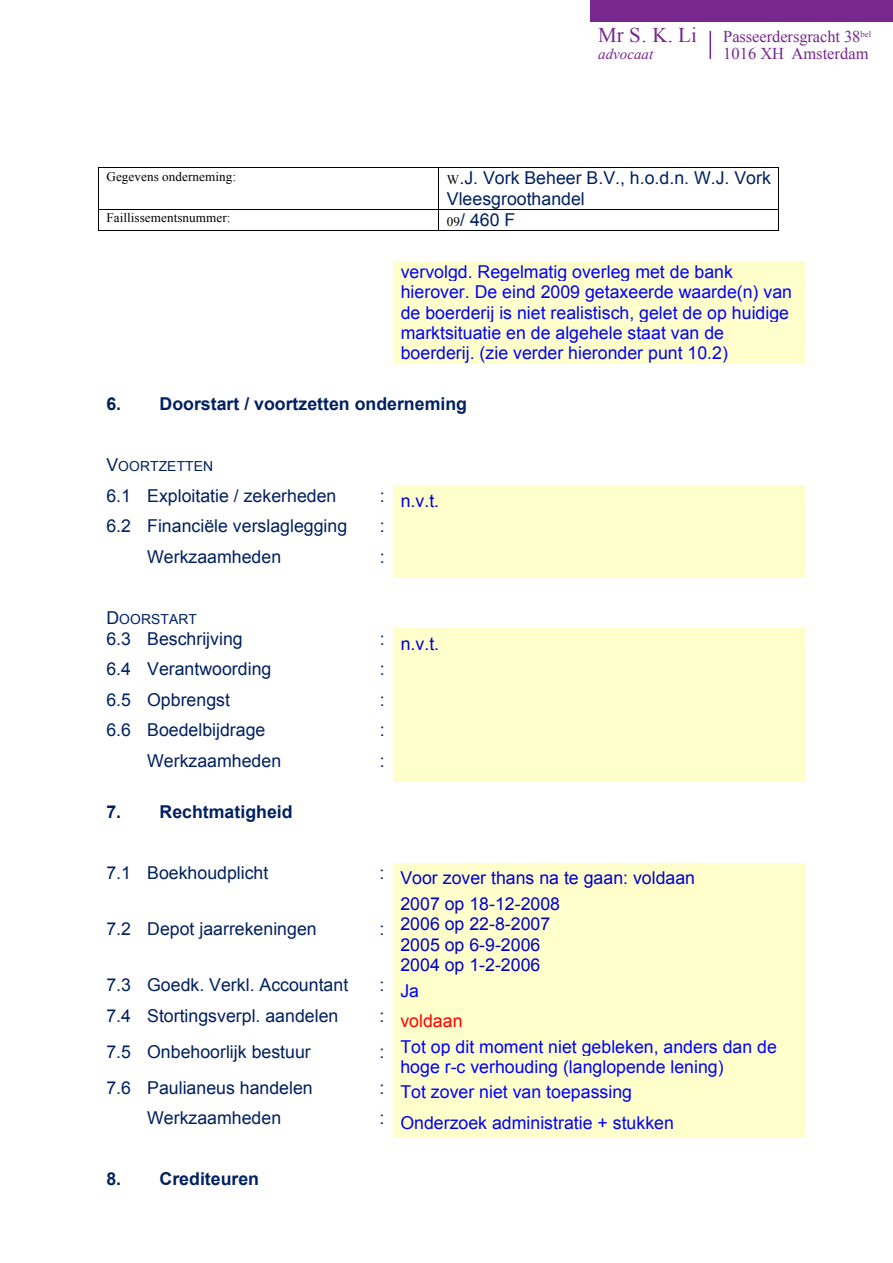
<style>
.page{position:relative;width:893px;height:1263px;background:#fff}
.page>*{position:absolute;margin:0;border:0;box-sizing:border-box;transform-origin:0 0}
.t1{font:21px "Times New Roman";color:#77278d}
.t2{font:17.7px/20.2px "Arial";color:#002060}
.t3{font:17.7px/20.4px "Arial";color:#00f}
.t4{font:17.7px/20.4px "Arial";color:#00c}
.t5{font:700 17.7px "Arial";color:#002060}
.t6{font:17.7px "Arial";color:#f00}
.t7{font:16.5px "Times New Roman";letter-spacing:-.005em;color:#77278d}
.t8{font:italic 15px "Times New Roman";color:#77278d}
.t9{font:13.8px "Arial";letter-spacing:.01em;color:#002060}
.t10{font:13.05px "Times New Roman";letter-spacing:.005em;color:#000}
.s1{font-family:"Times New Roman";font-size:13.05px;color:#000}
.s2{font-size:17.7px}
.s3{color:#002060}
</style>
<div class="page">
<hr style="left:709px;top:31px;width:2px;height:28px;background:#77278d">
<div style="left:590px;top:0;width:303px;height:21px;background:#77278d"></div>
<hr style="left:99px;top:167px;width:339px;height:1px;background:#000">
<hr style="left:439px;top:167px;width:339px;height:1px;background:#000">
<hr style="left:98px;top:168px;width:1px;height:41px;background:#000">
<hr style="left:438px;top:168px;width:1px;height:41px;background:#000">
<hr style="left:778px;top:168px;width:1px;height:41px;background:#000">
<hr style="left:99px;top:209px;width:339px;height:1px;background:#000">
<hr style="left:439px;top:209px;width:339px;height:1px;background:#000">
<svg style="left:98px;top:209px;width:1px;height:22px"></svg>
<hr style="left:99px;top:230px;width:339px;height:1px;background:#000">
<svg style="left:438px;top:209px;width:1px;height:22px"></svg>
<hr style="left:439px;top:230px;width:339px;height:1px;background:#000">
<svg style="left:778px;top:209px;width:1px;height:22px"></svg>
<div style="left:393px;top:261px;width:412px;height:102px;background:#ffc"></div>
<div style="left:393px;top:486px;width:412px;height:30px;background:#ffc"></div>
<div style="left:393px;top:516px;width:412px;height:31px;background:#ffc"></div>
<div style="left:393px;top:547px;width:412px;height:30px;background:#ffc"></div>
<div style="left:393px;top:628px;width:412px;height:31px;background:#ffc"></div>
<div style="left:393px;top:659px;width:412px;height:30px;background:#ffc"></div>
<div style="left:393px;top:689px;width:412px;height:31px;background:#ffc"></div>
<div style="left:393px;top:720px;width:412px;height:31px;background:#ffc"></div>
<div style="left:393px;top:751px;width:412px;height:30px;background:#ffc"></div>
<div style="left:393px;top:863px;width:412px;height:30px;background:#ffc"></div>
<div style="left:393px;top:893px;width:412px;height:82px;background:#ffc"></div>
<div style="left:393px;top:975px;width:412px;height:30px;background:#ffc"></div>
<div style="left:393px;top:1005px;width:412px;height:31px;background:#ffc"></div>
<div style="left:393px;top:1036px;width:412px;height:41px;background:#ffc"></div>
<div style="left:393px;top:1077px;width:412px;height:31px;background:#ffc"></div>
<div style="left:393px;top:1108px;width:412px;height:30px;background:#ffc"></div>
<p class="t1" style="left:598px;top:21px;width:100px">Mr S. K. Li</p>
<p class="t7" style="left:723px;top:25px;width:149px">Passeerdersgracht 38<sup>bel</sup></p>
<p class="t8" style="left:598px;top:44px;width:56px">advocaat</p>
<p class="t7" style="left:723px;top:42px;width:147px">1016 XH Amsterdam</p>
<p class="t10" style="left:106px;top:167px;width:131px">Gegevens onderneming:</p>
<p class="t2" style="left:447px;top:168px;width:325px"><span class="s1">W</span>.J. Vork Beheer B.V., h.o.d.n. W.J. Vork<br>Vleesgroothandel</p>
<p class="t10" style="left:106px;top:209px;width:126px">Faillissementsnummer:</p>
<p class="t2" style="left:447px;top:210px;width:70px"><span class="s1">09</span>/ 460 F</p>
<p class="t3" style="left:401px;top:262px;width:393px">vervolgd. Regelmatig overleg met de bank hierover. De eind 2009 getaxeerde waarde(n) van de boerderij is niet realistisch, gelet de op huidige marktsituatie en de algehele staat van de boerderij. (zie verder hieronder punt 10.2)</p>
<p class="t5" style="left:106px;top:392px;width:362px">6. Doorstart / voortzetten onderneming</p>
<p class="t9" style="left:106px;top:457px;width:108px"><span class="s2">V</span>OORTZETTEN</p>
<p class="t2" style="left:106px;top:486px;width:232px">6.1 Exploitatie / zekerheden</p>
<p class="t4" style="left:380px;top:491px;width:61px"><sup>:</sup> n.v.t.</p>
<p class="t2" style="left:106px;top:516px;width:242px">6.2 Financiële verslaglegging</p>
<p class="t2" style="left:380px;top:516px;width:6px">:</p>
<p class="t2" style="left:147px;top:547px;width:136px">Werkzaamheden</p>
<p class="t2" style="left:380px;top:547px;width:6px">:</p>
<p class="t9" style="left:106px;top:610px;width:92px"><span class="s2">D</span>OORSTART</p>
<p class="t2" style="left:106px;top:629px;width:138px">6.3 Beschrijving</p>
<p class="t4" style="left:380px;top:634px;width:61px"><sup>:</sup> n.v.t.</p>
<p class="t2" style="left:106px;top:659px;width:166px">6.4 Verantwoording</p>
<p class="t2" style="left:380px;top:659px;width:6px">:</p>
<p class="t2" style="left:106px;top:690px;width:125px">6.5 Opbrengst</p>
<p class="t2" style="left:380px;top:690px;width:6px">:</p>
<p class="t2" style="left:106px;top:720px;width:161px">6.6 Boedelbijdrage</p>
<p class="t2" style="left:380px;top:720px;width:6px">:</p>
<p class="t2" style="left:147px;top:751px;width:136px">Werkzaamheden</p>
<p class="t2" style="left:380px;top:751px;width:6px">:</p>
<p class="t5" style="left:106px;top:800px;width:188px">7. Rechtmatigheid</p>
<p class="t2" style="left:106px;top:863px;width:164px">7.1 Boekhoudplicht</p>
<p class="t4" style="left:379px;top:868px;width:317px"><sup>:</sup> Voor zover thans na te gaan: voldaan</p>
<p class="t2" style="left:106px;top:919px;width:212px">7.2 Depot jaarrekeningen</p>
<p class="t2" style="left:379px;top:919px;width:6px">:</p>
<p class="t4" style="left:400px;top:893px;width:161px">2007 op 18-12-2008<br>2006 op 22-8-2007<br>2005 op 6-9-2006<br>2004 op 1-2-2006</p>
<p class="t2" style="left:106px;top:975px;width:243px">7.3 Goedk. Verkl. Accountant</p>
<p class="t3" style="left:379px;top:980px;width:41px"><sup>:</sup> Ja</p>
<p class="t2" style="left:106px;top:1006px;width:233px">7.4 Stortingsverpl. aandelen</p>
<p class="t6" style="left:379px;top:1009px;width:85px"><sup>:</sup> voldaan</p>
<p class="t2" style="left:106px;top:1041px;width:206px">7.5 Onbehoorlijk bestuur</p>
<p class="t3" style="left:400px;top:1036px;width:378px;text-indent:-21px"><span class="s3">:</span> Tot op dit moment niet gebleken, anders dan de hoge r-c verhouding (langlopende lening)</p>
<p class="t2" style="left:106px;top:1077px;width:208px">7.6 Paulianeus handelen</p>
<p class="t3" style="left:379px;top:1082px;width:254px"><sup>:</sup> Tot zover niet van toepassing</p>
<p class="t2" style="left:147px;top:1108px;width:136px">Werkzaamheden</p>
<p class="t3" style="left:379px;top:1113px;width:296px"><sup>:</sup> Onderzoek administratie + stukken</p>
<p class="t5" style="left:106px;top:1167px;width:154px">8. Crediteuren</p>
</div>
